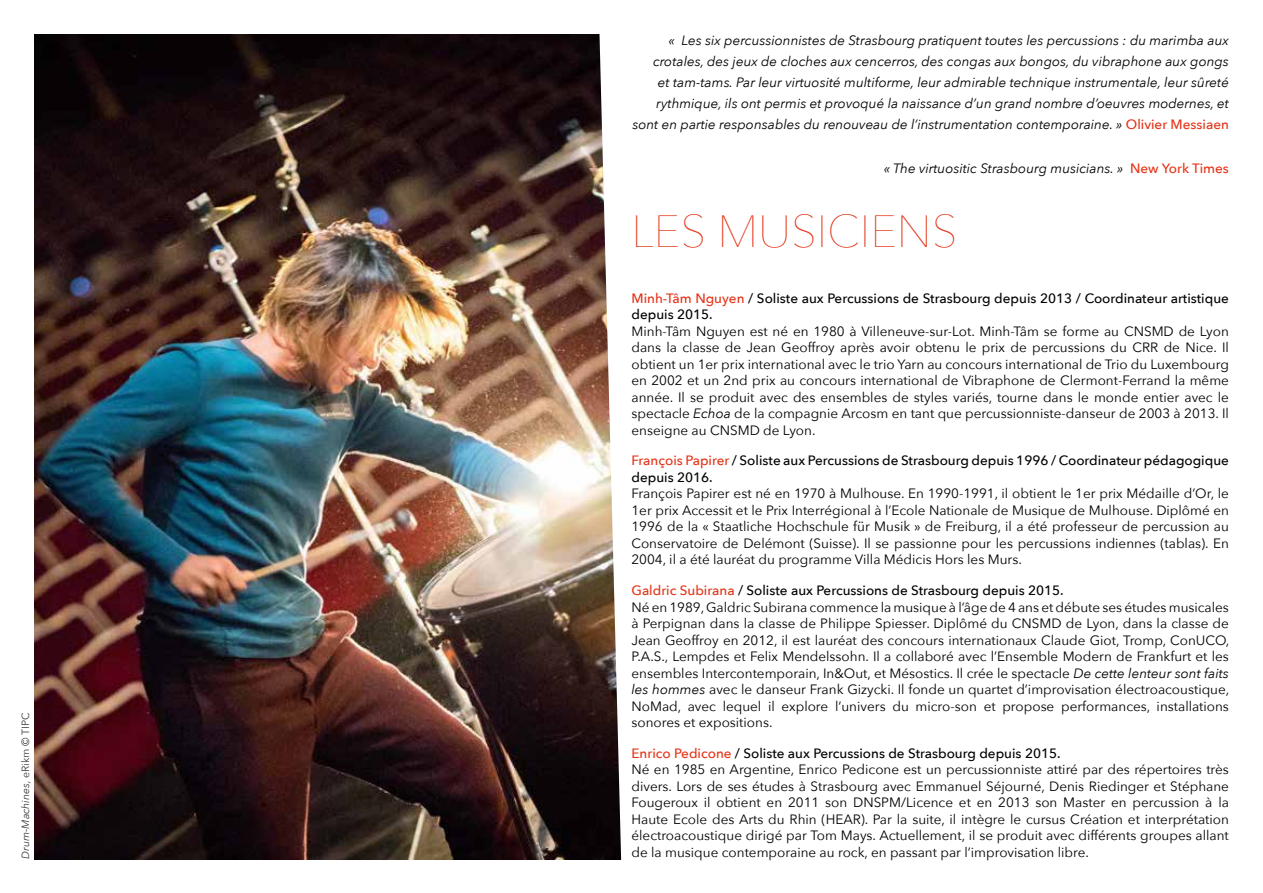
<style>
.page{position:relative;width:1263px;height:893px;background:#fff}
.page>*{position:absolute;margin:0;border:0;box-sizing:border-box;transform-origin:0 0}
.t1{font:200 45px "Avenir Next";color:#e43317}
.t2{font:13.5px/16.5px "Avenir Next";color:#000;text-align:justify}
.t3{font:italic 13.5px/21px "Avenir Next";color:#000;text-align:right}
.t4{font:500 13.5px/16.5px "Avenir Next";color:#000}
.t5{font:italic 10.5px "Avenir Next";color:#3c3c3b}
.s1{font-style:normal}
.s2{font-weight:500;font-style:normal;color:#e43317}
.s3{color:#e43317}
.s4{font-style:italic}
.s5{font-weight:500;color:#e43317}
.s6{font-weight:500}
</style>
<div class="page">
<img style="left:34px;top:34px;width:565px;height:825px">
<img style="left:599px;top:34px;width:23px;height:826px">
<p class="t5" style="left:21px;top:859px;width:148px;rotate:-90deg">Drum-Machines, <span class="s1">eRikm © TIPC</span></p>
<p class="t3" style="left:632px;top:30px;width:598px">« Les six percussionnistes de Strasbourg pratiquent toutes les percussions : du marimba aux crotales, des jeux de cloches aux cencerros, des congas aux bongos, du vibraphone aux gongs<br>et tam-tams. Par leur virtuosité multiforme, leur admirable technique instrumentale, leur sûreté rythmique, ils ont permis et provoqué la naissance d’un grand nombre d’oeuvres modernes, et sont en partie responsables du renouveau de l’instrumentation contemporaine. » <span class="s2">Olivier Messiaen</span></p>
<p class="t3" style="left:884px;top:158px;width:347px">« The virtuositic Strasbourg musicians. » <span class="s2">New York Times</span></p>
<h1 class="t1" style="left:631px;top:206px;width:328px">LES MUSICIENS</h1>
<p class="t4" style="left:631px;top:291px;width:599px"><span class="s3">Minh-Tâm Nguyen</span> / Soliste aux Percussions de Strasbourg depuis 2013 / Coordinateur artistique depuis 2015.</p>
<p class="t2" style="left:631px;top:322px;width:599px">Minh-Tâm Nguyen est né en 1980 à Villeneuve-sur-Lot. Minh-Tâm se forme au CNSMD de Lyon dans la classe de Jean Geoffroy après avoir obtenu le prix de percussions du CRR de Nice. Il obtient un 1er prix international avec le trio Yarn au concours international de Trio du Luxembourg en 2002 et un 2nd prix au concours international de Vibraphone de Clermont-Ferrand la même année. Il se produit avec des ensembles de styles variés, tourne dans le monde entier avec le spectacle <span class="s4">Echoa</span> de la compagnie Arcosm en tant que percussionniste-danseur de 2003 à 2013. Il enseigne au CNSMD de Lyon.</p>
<p class="t4" style="left:631px;top:454px;width:599px"><span class="s3">François Papirer</span> / Soliste aux Percussions de Strasbourg depuis 1996 / Coordinateur pédagogique depuis 2016.</p>
<p class="t2" style="left:631px;top:485px;width:599px">François Papirer est né en 1970 à Mulhouse. En 1990-1991, il obtient le 1er prix Médaille d’Or, le 1er prix Accessit et le Prix Interrégional à l’Ecole Nationale de Musique de Mulhouse. Diplômé en 1996 de la « Staatliche Hochschule für Musik » de Freiburg, il a été professeur de percussion au Conservatoire de Delémont (Suisse). Il se passionne pour les percussions indiennes (tablas). En 2004, il a été lauréat du programme Villa Médicis Hors les Murs.</p>
<p class="t2" style="left:631px;top:582px;width:599px;text-align:left"><span class="s5">Galdric Subirana</span> <span class="s6">/ Soliste aux Percussions de Strasbourg depuis 2015.<br></span>Né en 1989, Galdric Subirana commence la musique à l’âge de 4 ans et débute ses études musicales à Perpignan dans la classe de Philippe Spiesser. Diplômé du CNSMD de Lyon, dans la classe de Jean Geoffroy en 2012, il est lauréat des concours internationaux Claude Giot, Tromp, ConUCO, P.A.S., Lempdes et Felix Mendelssohn. Il a collaboré avec l’Ensemble Modern de Frankfurt et les ensembles Intercontemporain, In&amp;Out, et Mésostics. Il crée le spectacle <span class="s4">De cette lenteur sont faits les hommes</span> avec le danseur Frank Gizycki. Il fonde un quartet d’improvisation électroacoustique, NoMad, avec lequel il explore l’univers du micro-son et propose performances, installations sonores et expositions.</p>
<p class="t2" style="left:631px;top:744px;width:599px;text-align:left"><span class="s5">Enrico Pedicone</span> <span class="s6">/ Soliste aux Percussions de Strasbourg depuis 2015.<br></span>Né en 1985 en Argentine, Enrico Pedicone est un percussionniste attiré par des répertoires très divers. Lors de ses études à Strasbourg avec Emmanuel Séjourné, Denis Riedinger et Stéphane Fougeroux il obtient en 2011 son DNSPM/Licence et en 2013 son Master en percussion à la Haute Ecole des Arts du Rhin (HEAR). Par la suite, il intègre le cursus Création et interprétation électroacoustique dirigé par Tom Mays. Actuellement, il se produit avec différents groupes allant de la musique contemporaine au rock, en passant par l’improvisation libre.</p>
</div>
